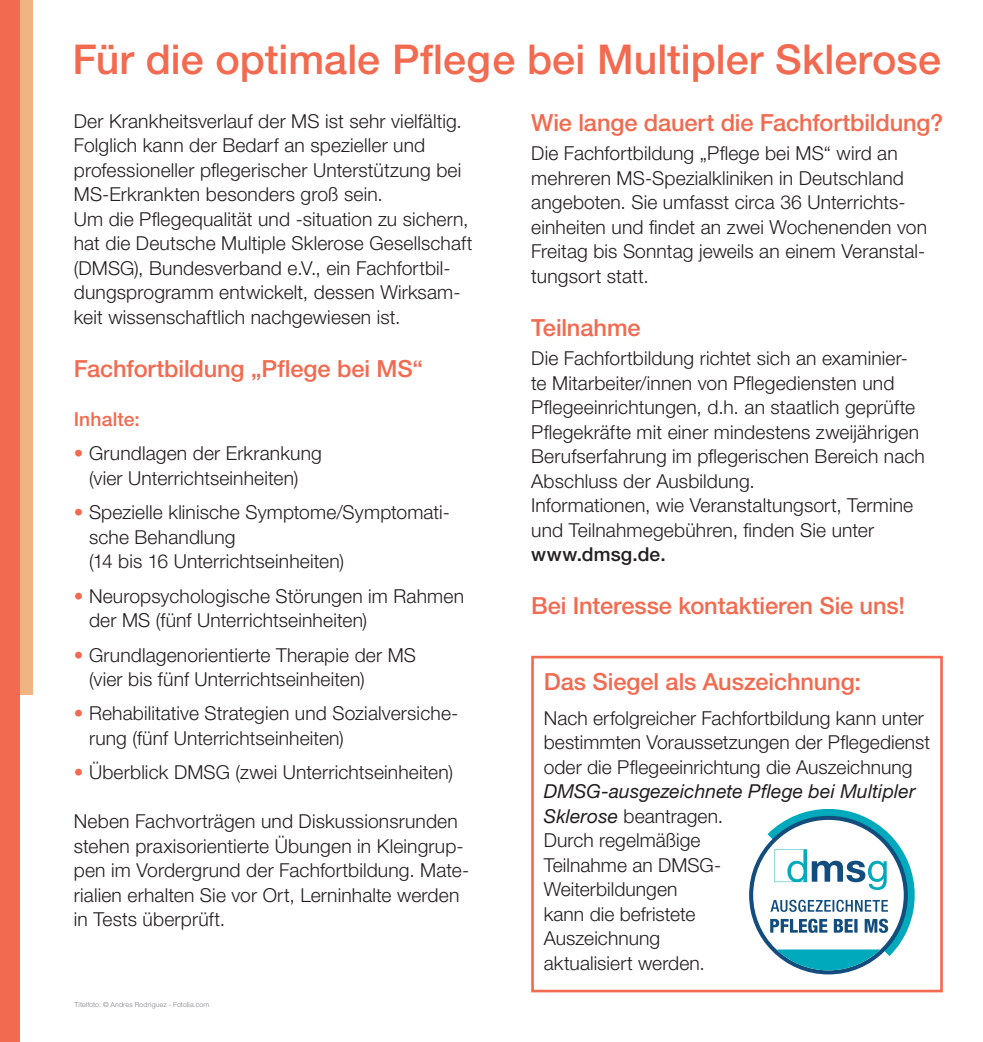
<style>
.page{position:relative;width:983px;height:1042px;background:#fff}
.page>*{position:absolute;margin:0;border:0;box-sizing:border-box;transform-origin:0 0}
.t1{font:500 41.12px "Helvetica Neue LT Pro";color:#f26a4f}
.Fliesstext-Flyer{font:500 23.62px "Helvetica Neue LT Pro";letter-spacing:-.005em;color:#f26a4f}
.Fliesstext-Flyer-2{font:300 19.25px/24.5px "Helvetica Neue LT Pro";letter-spacing:.005em;color:#231f20}
.Fliesstext-Flyer-3{font:500 19.25px "Helvetica Neue LT Pro";letter-spacing:.01em;color:#f26a4f}
.t2{font:300 7px "Helvetica Neue LT Pro";letter-spacing:.025em;color:#808285}
.s1{color:#f26a4f}
.s2{font-weight:500}
.s3{font-weight:400;font-style:italic}
</style>
<div class="page">
<div style="left:13px;top:0;width:20px;height:694px;background:#efb481"></div>
<div style="left:531px;top:656px;width:411px;height:336px;border:3px solid #f26a4f"></div>
<div style="left:0;top:0;width:20px;height:1042px;background:#f26a4f"></div>
<svg style="left:749px;top:816px;width:158px;height:158px"></svg>
<div style="left:753px;top:820px;width:150px;height:150px;background:#fff;border-radius:50%"></div>
<svg style="left:767px;top:809px;width:148px;height:161px"></svg>
<p class="t1" style="left:72px;top:35px;width:869px">Für die optimale Pflege bei Multipler Sklerose</p>
<p class="Fliesstext-Flyer-2" style="left:74px;top:108px;width:389px">Der Krankheitsverlauf der MS ist sehr vielfältig.<br>Folglich kann der Bedarf an spezieller und professioneller pflegerischer Unterstützung bei MS-Erkrankten besonders groß sein.</p>
<p class="Fliesstext-Flyer-2" style="left:74px;top:206px;width:400px">Um die Pflegequalität und -situation zu sichern, hat die Deutsche Multiple Sklerose Gesellschaft (DMSG), Bundesverband e.V., ein Fachfortbil&shy;dungsprogramm entwickelt, dessen Wirksam&shy;keit wissenschaftlich nachgewiesen ist.</p>
<p class="Fliesstext-Flyer" style="left:74px;top:354px;width:350px">Fachfortbildung „Pflege bei MS“</p>
<p class="Fliesstext-Flyer-3" style="left:74px;top:407px;width:67px">Inhalte:</p>
<p class="Fliesstext-Flyer-2" style="left:74px;top:441px;width:249px;text-align:center"><span class="s1">•</span> Grundlagen der Erkrankung (vier Unterrichtseinheiten)</p>
<p class="Fliesstext-Flyer-2" style="left:89px;top:500px;width:362px;text-indent:-15px"><span class="s1">•</span> Spezielle klinische Symptome/Symptomati&shy;sche Behandlung<br>(14 bis 16 Unterrichtseinheiten)</p>
<p class="Fliesstext-Flyer-2" style="left:89px;top:583px;width:376px;text-indent:-15px"><span class="s1">•</span> Neuropsychologische Störungen im Rahmen der MS (fünf Unterrichtseinheiten)</p>
<p class="Fliesstext-Flyer-2" style="left:89px;top:642px;width:328px;text-indent:-15px"><span class="s1">•</span> Grundlagenorientierte Therapie der MS (vier bis fünf Unterrichtseinheiten)</p>
<p class="Fliesstext-Flyer-2" style="left:89px;top:701px;width:371px;text-indent:-15px"><span class="s1">•</span> Rehabilitative Strategien und Sozialversiche&shy;rung (fünf Unterrichtseinheiten)</p>
<p class="Fliesstext-Flyer-2" style="left:74px;top:760px;width:380px"><span class="s1">•</span> Überblick DMSG (zwei Unterrichtseinheiten)</p>
<p class="Fliesstext-Flyer-2" style="left:74px;top:809px;width:397px">Neben Fachvorträgen und Diskussionsrunden stehen praxisorientierte Übungen in Kleingrup&shy;pen im Vordergrund der Fachfortbildung. Mate&shy;rialien erhalten Sie vor Ort, Lerninhalte werden in Tests überprüft.</p>
<p class="Fliesstext-Flyer" style="left:531px;top:108px;width:413px">Wie lange dauert die Fachfortbildung?</p>
<p class="Fliesstext-Flyer-2" style="left:531px;top:141px;width:397px">Die Fachfortbildung „Pflege bei MS“ wird an mehreren MS-Spezialkliniken in Deutschland angeboten. Sie umfasst circa 36 Unterrichts&shy;einheiten und findet an zwei Wochenenden von Freitag bis Sonntag jeweils an einem Veranstal&shy;tungsort statt.</p>
<p class="Fliesstext-Flyer" style="left:531px;top:313px;width:111px">Teilnahme</p>
<p class="Fliesstext-Flyer-2" style="left:531px;top:346px;width:395px">Die Fachfortbildung richtet sich an examinier&shy;te Mitarbeiter/innen von Pflegediensten und Pflegeeinrichtungen, d.h. an staatlich geprüfte Pflegekräfte mit einer mindestens zweijährigen Berufserfahrung im pflegerischen Bereich nach Abschluss der Ausbildung.</p>
<p class="Fliesstext-Flyer-2" style="left:531px;top:493px;width:383px">Informationen, wie Veranstaltungsort, Termine und Teilnahmegebühren, finden Sie unter <span class="s2">www.dmsg.de.</span></p>
<p class="Fliesstext-Flyer" style="left:531px;top:591px;width:375px">Bei Interesse kontaktieren Sie uns!</p>
<p class="Fliesstext-Flyer" style="left:543px;top:667px;width:319px">Das Siegel als Auszeichnung:</p>
<p class="Fliesstext-Flyer-2" style="left:543px;top:705px;width:388px">Nach erfolgreicher Fachfortbildung kann unter bestimmten Voraussetzungen der Pflegedienst oder die Pflegeeinrichtung die Auszeichnung<br><span class="s3">DMSG-ausgezeichnete Pflege bei Multipler<br>Sklerose</span> beantragen.<br>Durch regelmäßige<br>Teilnahme an DMSG-<br>Weiterbildungen<br>kann die befristete<br>Auszeichnung<br>aktualisiert werden.</p>
<p class="t2" style="left:74px;top:1000px;width:136px">Titelfoto: © Andres Rodriguez - Fotolia.com</p>
</div>
